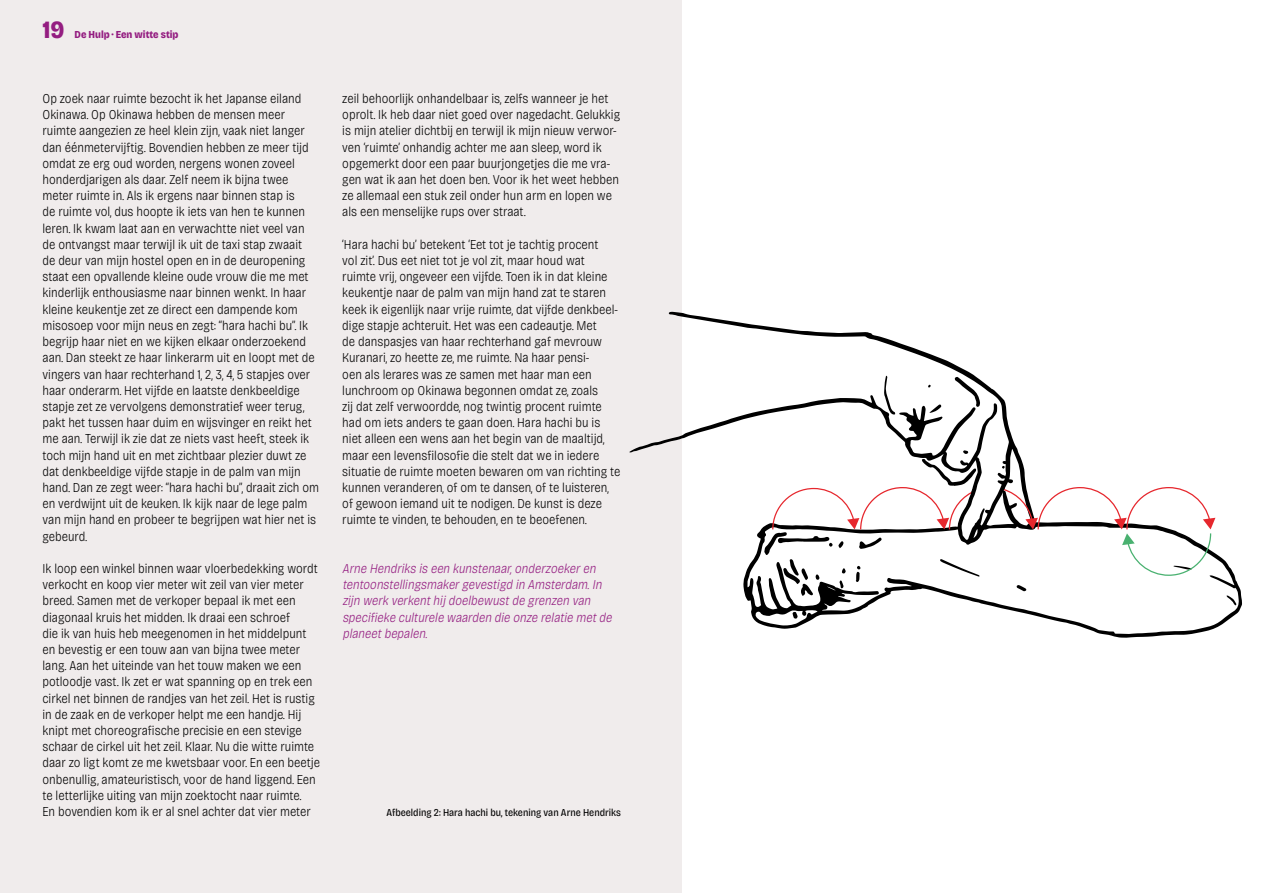
<style>
.page{position:relative;width:1263px;height:893px;background:#f0ecec}
.page>*{position:absolute;margin:0;border:0;box-sizing:border-box;transform-origin:0 0}
.t1{font:800 semi-condensed 24.75px "Bricolage Grotesque 24 pt";color:#941d81}
.t2{font:200 semi-condensed 13.5px/16.2px "Bricolage Grotesque 24 pt";color:#000}
.t3{font:italic 200 semi-condensed 13.5px/16.2px "Bricolage Grotesque 24 pt";color:#941d81}
.t4{font:800 semi-condensed 10.65px "Bricolage Grotesque 24 pt";color:#941d81}
.t5{font:semi-condensed 10.5px "Bricolage Grotesque 24 pt";color:#000}
</style>
<div class="page">
<div style="left:682px;top:0;width:581px;height:893px;background:#fff"></div>
<svg style="left:629px;top:312px;width:613px;height:326px"></svg>
<svg style="left:954px;top:377px;width:26px;height:30px"></svg>
<svg style="left:884px;top:376px;width:11px;height:39px"></svg>
<svg style="left:929px;top:404px;width:12px;height:9px"></svg>
<svg style="left:1016px;top:585px;width:10px;height:6px"></svg>
<svg style="left:1226px;top:595px;width:10px;height:10px"></svg>
<svg style="left:792px;top:612px;width:5px;height:7px"></svg>
<svg style="left:764px;top:450px;width:216px;height:146px"></svg>
<svg style="left:1001px;top:486px;width:214px;height:90px"></svg>
<h1 class="t1" style="left:43px;top:10px;width:24px">19</h1>
<p class="t4" style="left:75px;top:26px;width:105px">De Hulp · Een witte stip</p>
<p class="t2" style="left:43px;top:90px;width:278px">Op zoek naar ruimte bezocht ik het Japanse eiland Okinawa. Op Okinawa hebben de mensen meer ruimte aangezien ze heel klein zijn, vaak niet langer dan éénmetervijftig. Bovendien hebben ze meer tijd omdat ze erg oud worden, nergens wonen zoveel honderdjarigen als daar. Zelf neem ik bijna twee meter ruimte in. Als ik ergens naar binnen stap is<br>de ruimte vol, dus hoopte ik iets van hen te kunnen leren. Ik kwam laat aan en verwachtte niet veel van de ontvangst maar terwijl ik uit de taxi stap zwaait<br>de deur van mijn hostel open en in de deuropening staat een opvallende kleine oude vrouw die me met kinderlijk enthousiasme naar binnen wenkt. In haar kleine keukentje zet ze direct een dampende kom misosoep voor mijn neus en zegt: “hara hachi bu”. Ik begrijp haar niet en we kijken elkaar onderzoekend aan. Dan steekt ze haar linkerarm uit en loopt met de vingers van haar rechterhand 1, 2, 3, 4, 5 stapjes over haar onderarm. Het vijfde en laatste denkbeeldige stapje zet ze vervolgens demonstratief weer terug, pakt het tussen haar duim en wijsvinger en reikt het me aan. Terwijl ik zie dat ze niets vast heeft, steek ik toch mijn hand uit en met zichtbaar plezier duwt ze dat denkbeeldige vijfde stapje in de palm van mijn hand. Dan ze zegt weer: “hara hachi bu”, draait zich om en verdwijnt uit de keuken. Ik kijk naar de lege palm van mijn hand en probeer te begrijpen wat hier net is gebeurd.</p>
<p class="t2" style="left:43px;top:560px;width:279px">Ik loop een winkel binnen waar vloerbedekking wordt verkocht en koop vier meter wit zeil van vier meter breed. Samen met de verkoper bepaal ik met een diagonaal kruis het midden. Ik draai een schroef<br>die ik van huis heb meegenomen in het middelpunt en bevestig er een touw aan van bijna twee meter lang. Aan het uiteinde van het touw maken we een potloodje vast. Ik zet er wat spanning op en trek een cirkel net binnen de randjes van het zeil. Het is rustig in de zaak en de verkoper helpt me een handje. Hij knipt met choreografische precisie en een stevige schaar de cirkel uit het zeil. Klaar. Nu die witte ruimte daar zo ligt komt ze me kwetsbaar voor. En een beetje onbenullig, amateuristisch, voor de hand liggend. Een te letterlijke uiting van mijn zoektocht naar ruimte.<br>En bovendien kom ik er al snel achter dat vier meter</p>
<p class="t2" style="left:342px;top:90px;width:279px">zeil behoorlijk onhandelbaar is, zelfs wanneer je het oprolt. Ik heb daar niet goed over nagedacht. Gelukkig is mijn atelier dichtbij en terwijl ik mijn nieuw verwor&shy;ven ‘ruimte’ onhandig achter me aan sleep, word ik opgemerkt door een paar buurjongetjes die me vra&shy;gen wat ik aan het doen ben. Voor ik het weet hebben ze allemaal een stuk zeil onder hun arm en lopen we als een menselijke rups over straat.</p>
<p class="t2" style="left:342px;top:236px;width:279px">‘Hara hachi bu’ betekent ‘Eet tot je tachtig procent<br>vol zit’. Dus eet niet tot je vol zit, maar houd wat ruimte vrij, ongeveer een vijfde. Toen ik in dat kleine keukentje naar de palm van mijn hand zat te staren keek ik eigenlijk naar vrije ruimte, dat vijfde denkbeel&shy;dige stapje achteruit. Het was een cadeautje. Met<br>de danspasjes van haar rechterhand gaf mevrouw Kuranari, zo heette ze, me ruimte. Na haar pensi-<br>oen als lerares was ze samen met haar man een lunchroom op Okinawa begonnen omdat ze, zoals<br>zij dat zelf verwoordde, nog twintig procent ruimte had om iets anders te gaan doen. Hara hachi bu is niet alleen een wens aan het begin van de maaltijd, maar een levensfilosofie die stelt dat we in iedere situatie de ruimte moeten bewaren om van richting te kunnen veranderen, of om te dansen, of te luisteren, of gewoon iemand uit te nodigen. De kunst is deze ruimte te vinden, te behouden, en te beoefenen.</p>
<p class="t3" style="left:342px;top:560px;width:274px">Arne Hendriksiseen kunstenaar,onderzoekeren tentoonstellingsmakergevestigd in Amsterdam.In zijn werkverkenthij doelbewustde grenzen van specifieke culturele waarden die onze relatie metde planeetbepalen.</p>
<p class="t5" style="left:386px;top:804px;width:236px">Afbeelding 2: Hara hachi bu, tekening van Arne Hendriks</p>
</div>
